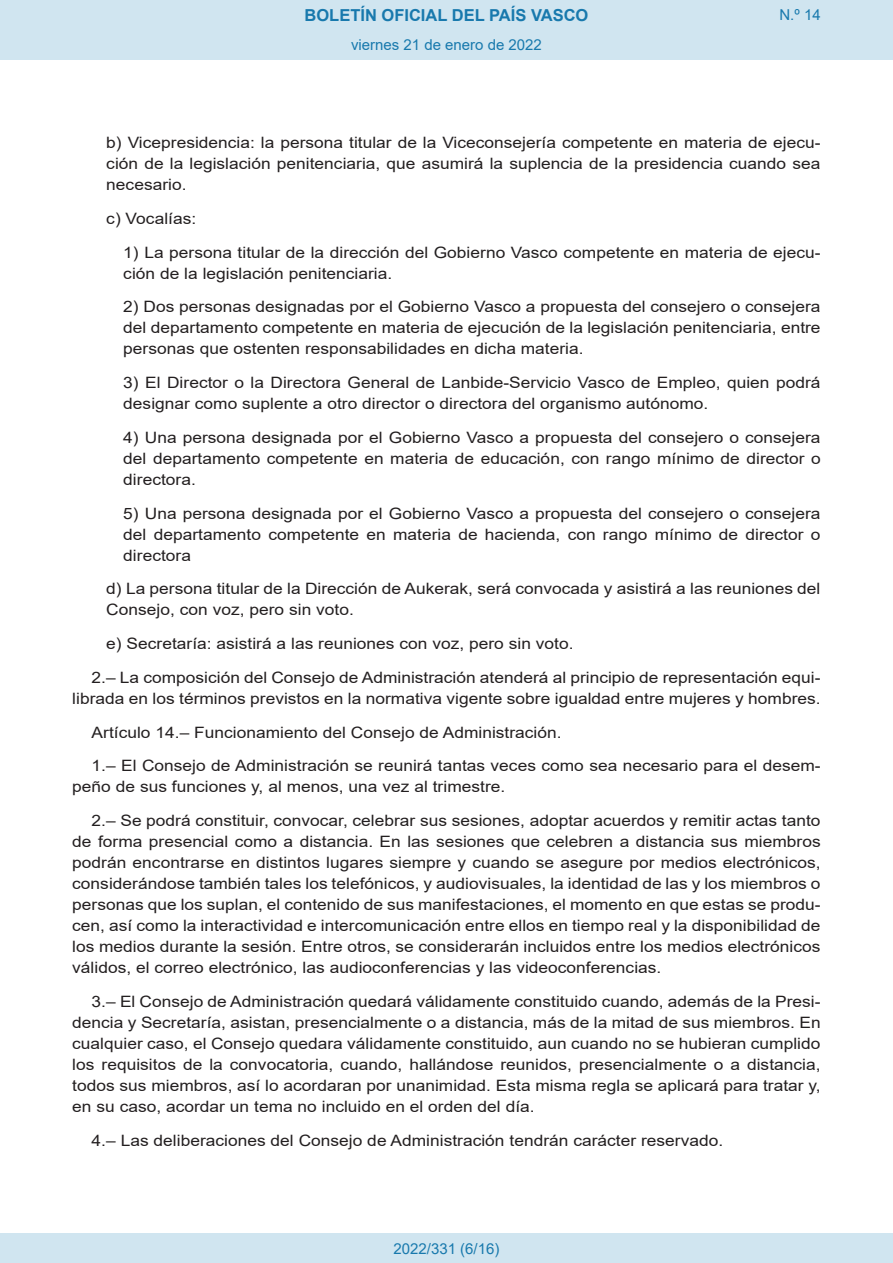
<style>
.page{position:relative;width:893px;height:1263px;background:#fff}
.page>*{position:absolute;margin:0;border:0;box-sizing:border-box;transform-origin:0 0}
.t1{font:700 16.5px "Arial";color:#1879ad}
.BOPVDetalle{font:15.6px/21px "Arial";color:#231f20;text-align:justify;scale:1.11 1}
.BOPVDetalle2{font:15.6px/21px "Arial";color:#231f20;text-align:justify;scale:1.11 1}
.BOPVDetalle1{font:15.6px/21px "Arial";color:#231f20;text-align:justify;scale:1.11 1}
.Paginacion_Centro{font:15px "Arial";color:#1879ad}
</style>
<div class="page">
<div style="left:0;top:0;width:893px;height:60px;background:#d0e5f0"></div>
<div style="left:0;top:1233px;width:893px;height:30px;background:#d0e5f0"></div>
<p class="t1" style="left:305px;top:3px;width:285px">BOLETÍN OFICIAL DEL PAÍS VASCO</p>
<p class="Paginacion_Centro" style="left:351px;top:35px;width:192px">viernes 21 de enero de 2022</p>
<p class="Paginacion_Centro" style="left:779px;top:5px;width:43px">N.º 14</p>
<p class="BOPVDetalle1" style="left:106px;top:132px;width:645px">b) Vicepresidencia: la persona titular de la Viceconsejería competente en materia de ejecu&shy;ción de la legislación penitenciaria, que asumirá la suplencia de la presidencia cuando sea necesario.</p>
<p class="BOPVDetalle1" style="left:106px;top:208px;width:83px">c) Vocalías:</p>
<p class="BOPVDetalle2" style="left:123px;top:242px;width:630px">1) La persona titular de la dirección del Gobierno Vasco competente en materia de ejecu&shy;ción de la legislación penitenciaria.</p>
<p class="BOPVDetalle2" style="left:123px;top:296px;width:630px">2) Dos personas designadas por el Gobierno Vasco a propuesta del consejero o consejera del departamento competente en materia de ejecución de la legislación penitenciaria, entre personas que ostenten responsabilidades en dicha materia.</p>
<p class="BOPVDetalle2" style="left:123px;top:372px;width:630px">3) El Director o la Directora General de Lanbide-Servicio Vasco de Empleo, quien podrá designar como suplente a otro director o directora del organismo autónomo.</p>
<p class="BOPVDetalle2" style="left:123px;top:427px;width:630px">4) Una persona designada por el Gobierno Vasco a propuesta del consejero o consejera del departamento competente en materia de educación, con rango mínimo de director o directora.</p>
<p class="BOPVDetalle2" style="left:123px;top:503px;width:630px">5) Una persona designada por el Gobierno Vasco a propuesta del consejero o consejera del departamento competente en materia de hacienda, con rango mínimo de director o directora</p>
<p class="BOPVDetalle1" style="left:106px;top:578px;width:645px">d) La persona titular de la Dirección de Aukerak, será convocada y asistirá a las reuniones del<br>Consejo, con voz, pero sin voto.</p>
<p class="BOPVDetalle1" style="left:106px;top:633px;width:422px">e) Secretaría: asistirá a las reuniones con voz, pero sin voto.</p>
<p class="BOPVDetalle" style="left:72px;top:667px;width:676px;text-align:right">2.– La composición del Consejo de Administración atenderá al principio de representación equi&shy;librada en los términos previstos en la normativa vigente sobre igualdad entre mujeres y hombres.</p>
<p class="BOPVDetalle" style="left:92px;top:722px;width:425px">Artículo 14.– Funcionamiento del Consejo de Administración.</p>
<p class="BOPVDetalle" style="left:72px;top:755px;width:676px;text-indent:19px">1.– El Consejo de Administración se reunirá tantas veces como sea necesario para el desem&shy;peño de sus funciones y, al menos, una vez al trimestre.</p>
<p class="BOPVDetalle" style="left:72px;top:810px;width:676px;text-indent:19px">2.– Se podrá constituir, convocar, celebrar sus sesiones, adoptar acuerdos y remitir actas tanto de forma presencial como a distancia. En las sesiones que celebren a distancia sus miembros podrán encontrarse en distintos lugares siempre y cuando se asegure por medios electrónicos, considerándose también tales los telefónicos, y audiovisuales, la identidad de las y los miembros o personas que los suplan, el contenido de sus manifestaciones, el momento en que estas se produ&shy;cen, así como la interactividad e intercomunicación entre ellos en tiempo real y la disponibilidad de los medios durante la sesión. Entre otros, se considerarán incluidos entre los medios electrónicos válidos, el correo electrónico, las audioconferencias y las videoconferencias.</p>
<p class="BOPVDetalle" style="left:72px;top:991px;width:676px;text-indent:19px">3.– El Consejo de Administración quedará válidamente constituido cuando, además de la Presi&shy;dencia y Secretaría, asistan, presencialmente o a distancia, más de la mitad de sus miembros. En cualquier caso, el Consejo quedara válidamente constituido, aun cuando no se hubieran cumplido los requisitos de la convocatoria, cuando, hallándose reunidos, presencialmente o a distancia, todos sus miembros, así lo acordaran por unanimidad. Esta misma regla se aplicará para tratar y, en su caso, acordar un tema no incluido en el orden del día.</p>
<p class="BOPVDetalle" style="left:92px;top:1130px;width:570px">4.– Las deliberaciones del Consejo de Administración tendrán carácter reservado.</p>
<p class="Paginacion_Centro" style="left:393px;top:1238px;width:107px">2022/331 (6/16)</p>
</div>
